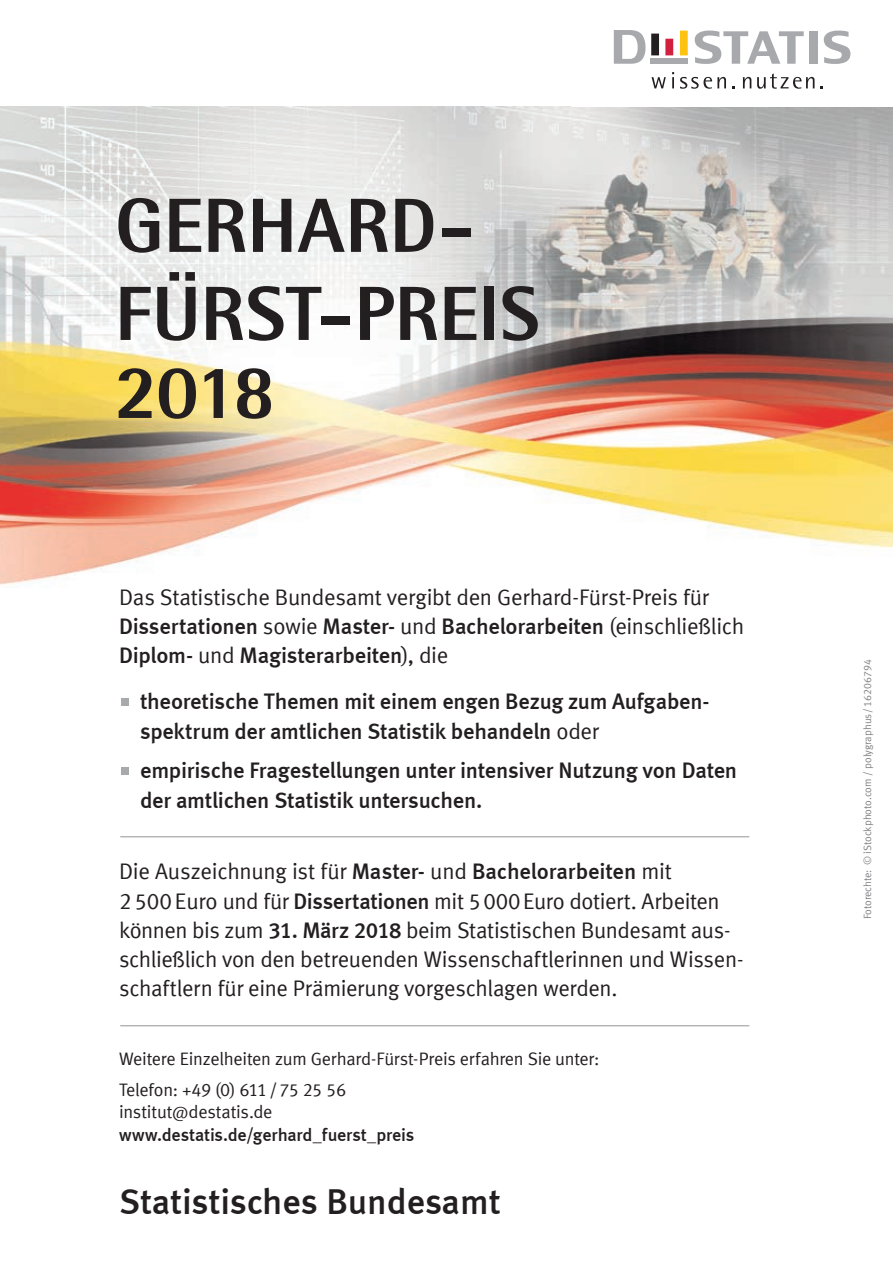
<style>
.page{position:relative;width:893px;height:1263px;background:#fff}
.page>*{position:absolute;margin:0;border:0;box-sizing:border-box;transform-origin:0 0}
.t1{font:700 77.25px "Agfa Rotis Semisans Ex";color:#231f20}
.t2{font:36px "Meta Medium LF";letter-spacing:-.005em;color:#231f20}
.Copy{font:22.5px/29.2px "Meta Normal LF";letter-spacing:-.015em;color:#231f20}
.Copy-2{font:22.5px/29.2px "Meta Medium LF";letter-spacing:-.015em;color:#231f20}
.Copy-3{font:18px/22.5px "Meta Normal LF";letter-spacing:-.015em;color:#231f20}
.Copy_Text{font:10.5px "Meta Normal LF";color:#808285}
.s1{font-family:"Meta Medium LF"}
.s2{font-family:"Meta Normal LF"}
</style>
<div class="page">
<img style="left:0;top:106px;width:893px;height:479px">
<div style="left:121px;top:698px;width:8px;height:8px;background:#a8a9ad"></div>
<div style="left:121px;top:767px;width:8px;height:8px;background:#a8a9ad"></div>
<hr style="left:120px;top:836px;width:629px;height:1px;background:#939598">
<hr style="left:120px;top:1025px;width:629px;height:1px;background:#939598">
<svg style="left:651px;top:77px;width:15px;height:11px"></svg>
<svg style="left:672px;top:72px;width:2px;height:16px"></svg>
<svg style="left:680px;top:77px;width:46px;height:12px"></svg>
<svg style="left:743px;top:77px;width:8px;height:11px"></svg>
<svg style="left:757px;top:73px;width:57px;height:16px"></svg>
<div style="left:809px;top:31px;width:9px;height:33px;background:#a8a9ad"></div>
<svg style="left:824px;top:31px;width:26px;height:33px"></svg>
<div style="left:651px;top:34px;width:8px;height:21px;background:#231f20"></div>
<div style="left:665px;top:39px;width:8px;height:16px;background:#d1213e"></div>
<div style="left:680px;top:31px;width:8px;height:24px;background:#fec210"></div>
<div style="left:651px;top:58px;width:37px;height:6px;background:#a8a9ad"></div>
<svg style="left:695px;top:31px;width:109px;height:33px"></svg>
<svg style="left:614px;top:30px;width:32px;height:34px"></svg>
<p class="t1" style="left:115px;top:179px;width:361px">GERHARD-</p>
<p class="t1" style="left:115px;top:267px;width:426px">FÜRST-PREIS</p>
<p class="t1" style="left:115px;top:345px;width:162px">2018</p>
<p class="Copy" style="left:119px;top:582px;width:627px">Das Statistische Bundesamt vergibt den Gerhard-Fürst-Preis für<br><span class="s1">Dissertationen</span> sowie <span class="s1">Master-</span> und <span class="s1">Bachelorarbeiten</span> (einschließlich<br><span class="s1">Diplom-</span> und <span class="s1">Magisterarbeiten</span>), die</p>
<p class="Copy-2" style="left:140px;top:687px;width:571px">theoretische Themen mit einem engen Bezug zum Aufgaben&shy;spektrum der amtlichen Statistik behandeln <span class="s2">oder</span></p>
<p class="Copy-2" style="left:140px;top:756px;width:599px">empirische Fragestellungen unter intensiver Nutzung von Daten der amtlichen Statistik untersuchen.</p>
<p class="Copy" style="left:119px;top:857px;width:626px">Die Auszeichnung ist für <span class="s1">Master-</span> und <span class="s1">Bachelorarbeiten</span> mit 2500Euro und für <span class="s1">Dissertationen</span> mit 5000Euro dotiert. Arbeiten können bis zum <span class="s1">31. März 2018</span> beim Statistischen Bundesamt aus&shy;schließlich von den betreuenden Wissenschaftlerinnen und Wissen&shy;schaftlern für eine Prämierung vorgeschlagen werden.</p>
<p class="Copy-3" style="left:119px;top:1047px;width:482px">Weitere Einzelheiten zum Gerhard-Fürst-Preis erfahren Sie unter:</p>
<p class="Copy-3" style="left:119px;top:1078px;width:297px">Telefon: +49 (0) 611/75 25 56 institut@destatis.de <span class="s1">www.destatis.de/gerhard_fuerst_preis</span></p>
<p class="t2" style="left:119px;top:1181px;width:383px">Statistisches Bundesamt</p>
<p class="Copy_Text" style="left:861px;top:919px;width:261px;rotate:-90deg">Fotorechte: © iStockphoto.com / polygraphus/16206794</p>
</div>
